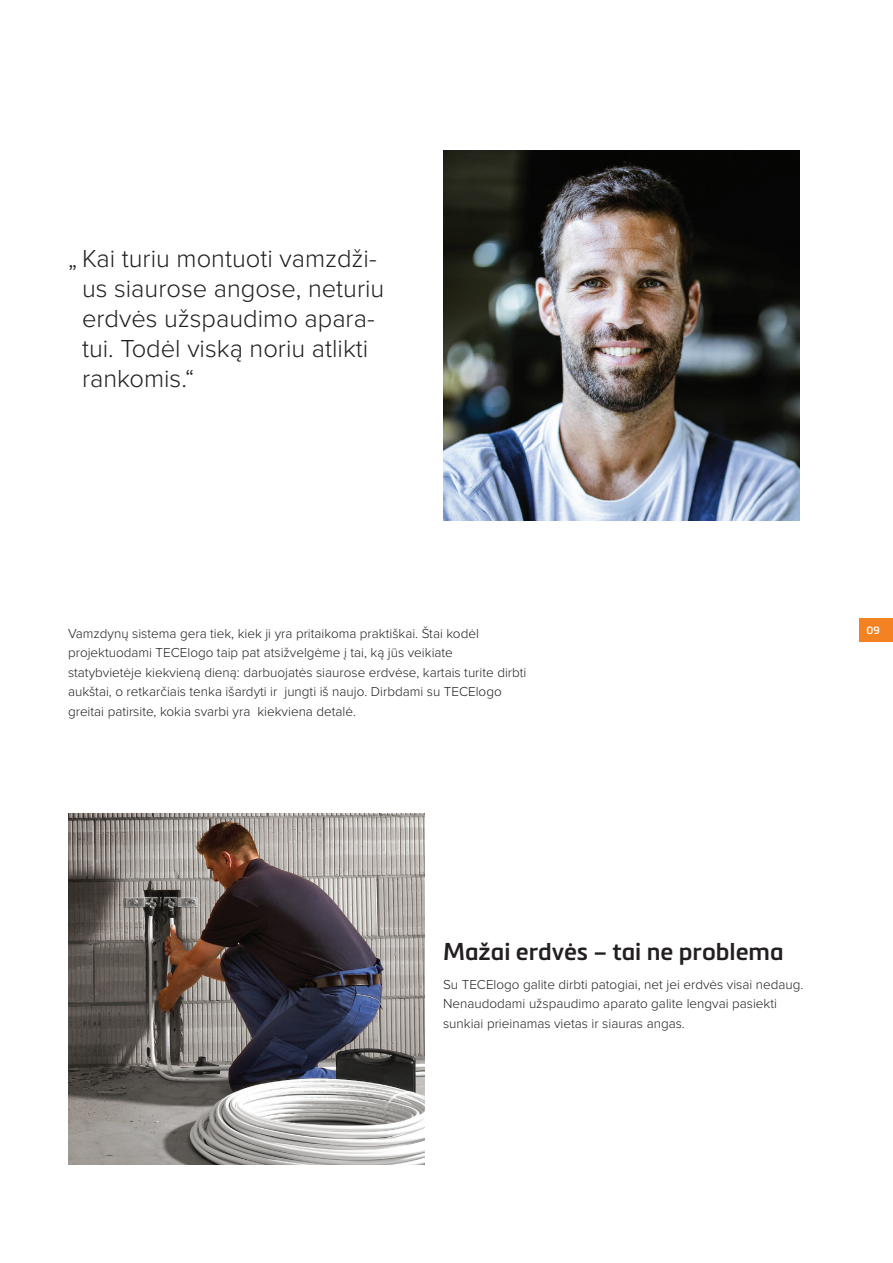
<style>
.page{position:relative;width:893px;height:1263px;background:#fff}
.page>*{position:absolute;margin:0;border:0;box-sizing:border-box;transform-origin:0 0}
.t1{font:300 25.5px/30px "Proxima Nova";color:#231f20}
.t2{font:600 24px "Metronic Pro";color:#231f20}
.t3{font:300 13.5px/19.5px "Proxima Nova";color:#231f20}
.t4{font:600 10.5px "Metronic Pro";color:#fff}
</style>
<div class="page">
<img style="left:68px;top:813px;width:356px;height:351px">
<img style="left:443px;top:150px;width:356px;height:371px">
<div style="left:859px;top:618px;width:34px;height:24px;background:#f58220"></div>
<h1 class="t1" style="left:82px;top:243px;width:304px;text-indent:-14px">„ Kai turiu montuoti vamzdži&shy;us siaurose angose, neturiu erdvės užspaudimo apara&shy;tui. Todėl viską noriu atlikti rankomis.“</h1>
<p class="t3" style="left:68px;top:623px;width:460px">Vamzdynų sistema gera tiek, kiek ji yra pritaikoma praktiškai. Štai kodėl projektuodami TECElogo taip pat atsižvelgėme į tai, ką jūs veikiate statybvietėje kiekvieną dieną: darbuojatės siaurose erdvėse, kartais turite dirbti aukštai, o retkarčiais tenka išardyti ir jungti iš naujo. Dirbdami su TECElogo greitai patirsite, kokia svarbi yra kiekviena detalė.</p>
<p class="t4" style="left:867px;top:624px;width:15px">09</p>
<h2 class="t2" style="left:443px;top:936px;width:342px">Mažai erdvės – tai ne problema</h2>
<p class="t3" style="left:443px;top:974px;width:362px">Su TECElogo galite dirbti patogiai, net jei erdvės visai nedaug.<br>Nenaudodami užspaudimo aparato galite lengvai pasiekti sunkiai prieinamas vietas ir siauras angas.</p>
</div>
